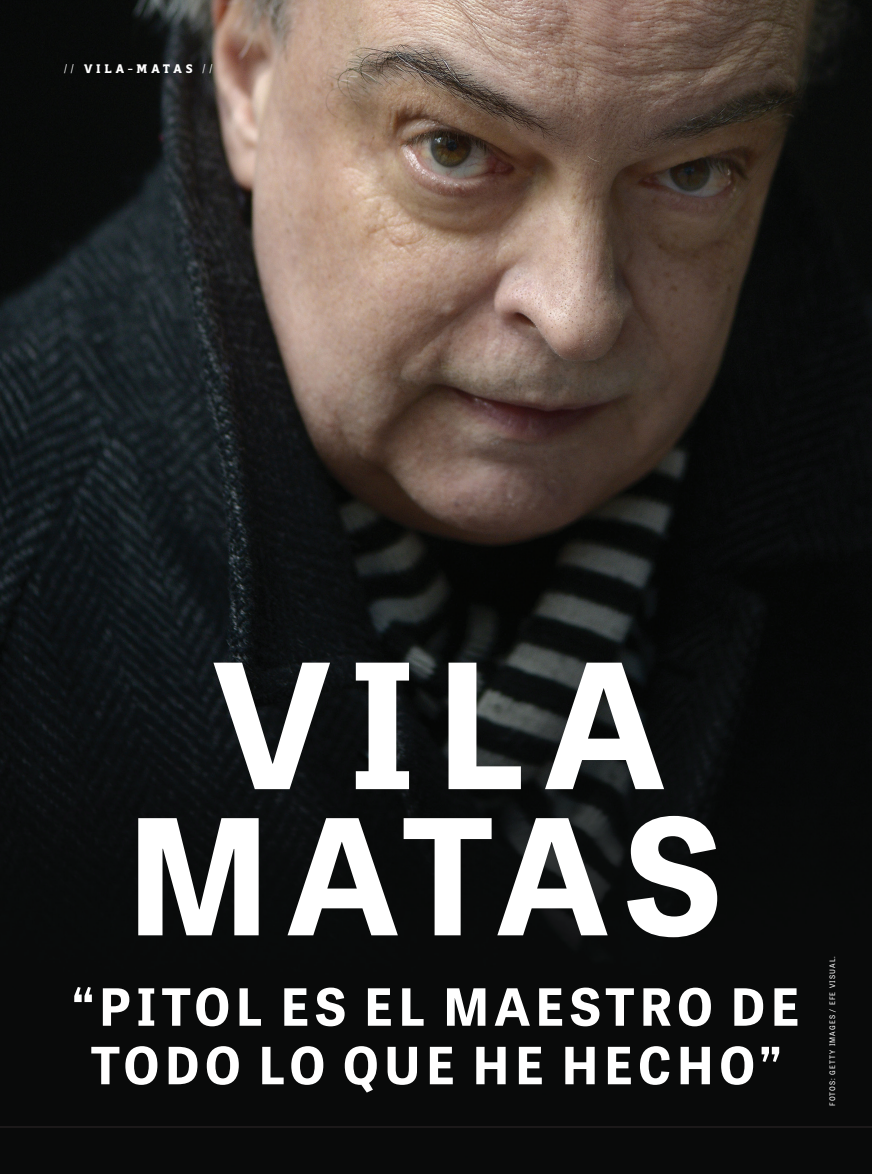
<style>
.page{position:relative;width:872px;height:1174px;background:#fff}
.page>*{position:absolute;margin:0;border:0;box-sizing:border-box;transform-origin:0 0}
.t1{font:700 172.35px "Tablet Gothic";color:#fff}
.t2{font:700 159.6px "Tablet Gothic";letter-spacing:.06em;color:#fff}
.t3{font:700 51px/58.5px "Tablet Gothic";letter-spacing:.1em;color:#fff;text-align:center}
.t4{font:700 12.75px "Breve Slab Text";letter-spacing:.3em;color:#fff}
.t5{font:7.5px "Tablet Gothic Narrow";letter-spacing:.15em;color:#fff}
.s1{font-weight:300}
</style>
<div class="page">
<img style="left:0;top:0;width:872px;height:1174px">
<hr style="left:0;top:1126px;width:872px;height:1px;background:#231f20">
<p class="t4" style="left:64px;top:61px;width:150px"><span class="s1">//</span> VILA-MATAS <span class="s1">//</span></p>
<h1 class="t1" style="left:213px;top:604px;width:452px">VILA</h1>
<h2 class="t2" style="left:125px;top:764px;width:599px">MATAS</h2>
<p class="t3" style="left:72px;top:975px;width:728px">“PITOL ES EL MAESTRO DE<br>TODO LO QUE HE HECHO”</p>
<p class="t5" style="left:827px;top:1106px;width:151px;rotate:-90deg">FOTOS: GETTY IMAGES / EFE VISUAL.</p>
</div>
